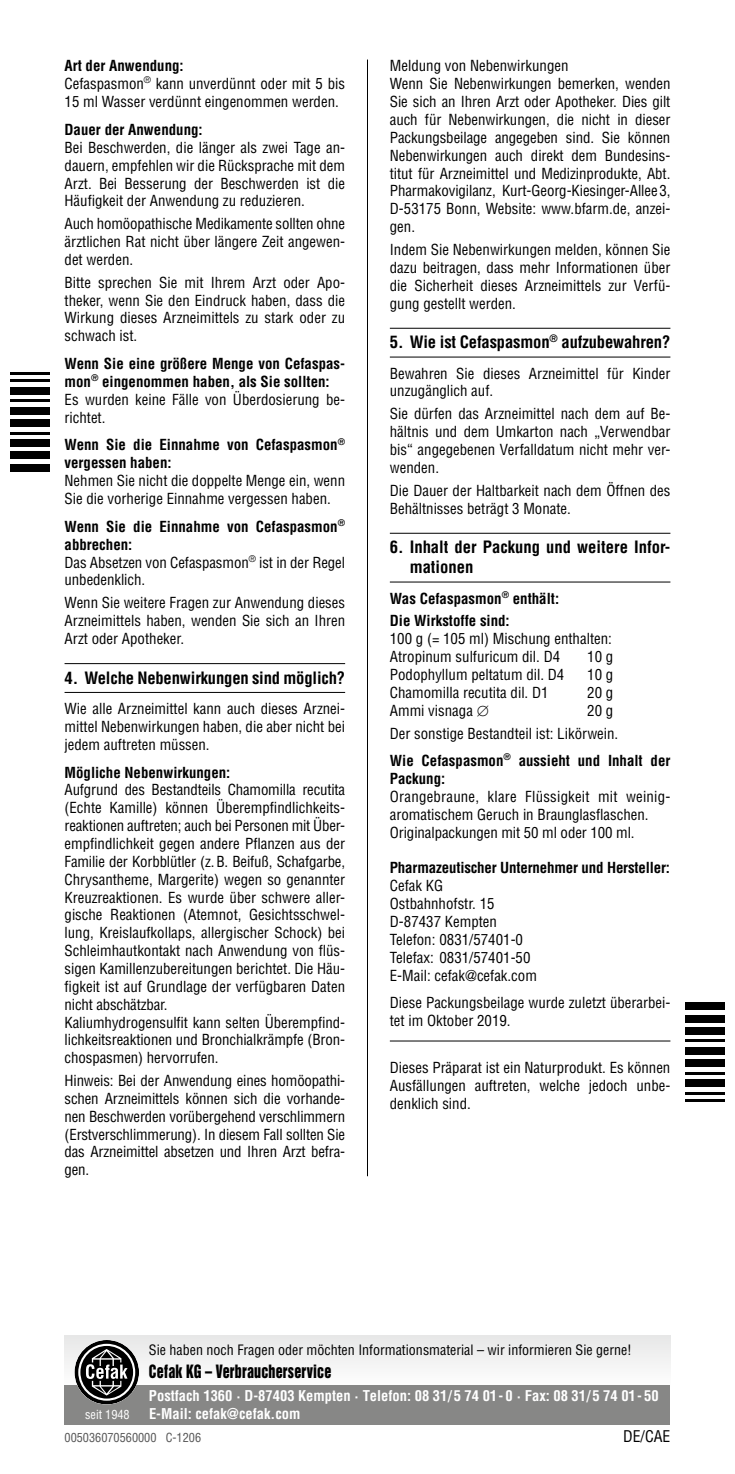
<style>
.page{position:relative;width:735px;height:1474px;background:#fff}
.page>*{position:absolute;margin:0;border:0;box-sizing:border-box;transform-origin:0 0}
.t1{font:16.8px "Helvetica Inserat";letter-spacing:.015em;color:#000;scale:.83 1}
.t2{font:700 condensed 16.62px/19.9px "Helvetica";letter-spacing:-.01em;color:#000}
.t3{font:condensed 15.75px "Helvetica";color:#000}
.t4{font:condensed 14.88px/17.8px "Helvetica";color:#000}
.t5{font:700 condensed 14.88px/17.8px "Helvetica";color:#000}
.t6{font:700 condensed 14.53px "Helvetica";color:#fff}
.t7{font:condensed 14px "Helvetica";color:#000}
.t8{font:condensed 12.25px "Helvetica";color:#565656}
.t9{font:condensed 12.25px "Helvetica";color:#fff}
.s1{font-weight:700}
.s2{font-weight:400}
</style>
<div class="page">
<hr style="left:367px;top:60px;width:1px;height:1116px;background:#000">
<hr style="left:64px;top:663px;width:281px;height:1px;background:#000">
<hr style="left:64px;top:692px;width:281px;height:1px;background:#000">
<hr style="left:389px;top:328px;width:281px;height:1px;background:#000">
<hr style="left:389px;top:357px;width:281px;height:1px;background:#000">
<hr style="left:389px;top:533px;width:281px;height:1px;background:#000">
<hr style="left:389px;top:581px;width:281px;height:1px;background:#000">
<hr style="left:389px;top:1040px;width:281px;height:1px;background:#000">
<div style="left:64px;top:1334px;width:606px;height:52px;background:#f2f2f2"></div>
<div style="left:64px;top:1384px;width:606px;height:40px;background:#878786"></div>
<svg style="left:74px;top:1340px;width:65px;height:64px"></svg>
<hr style="left:10px;top:372px;width:40px;height:3px;background:#000">
<hr style="left:10px;top:379px;width:40px;height:3px;background:#000">
<div style="left:10px;top:387px;width:40px;height:7px;background:#000"></div>
<hr style="left:10px;top:399px;width:40px;height:3px;background:#000">
<div style="left:10px;top:407px;width:40px;height:7px;background:#000"></div>
<div style="left:10px;top:419px;width:40px;height:8px;background:#000"></div>
<hr style="left:10px;top:432px;width:40px;height:2px;background:#000">
<div style="left:10px;top:439px;width:40px;height:7px;background:#000"></div>
<div style="left:10px;top:451px;width:40px;height:8px;background:#000"></div>
<div style="left:10px;top:464px;width:40px;height:7px;background:#000"></div>
<hr style="left:685px;top:1099px;width:39px;height:2px;background:#000">
<hr style="left:685px;top:1091px;width:39px;height:3px;background:#000">
<div style="left:685px;top:1079px;width:39px;height:7px;background:#000"></div>
<hr style="left:685px;top:1071px;width:39px;height:3px;background:#000">
<div style="left:685px;top:1059px;width:39px;height:8px;background:#000"></div>
<div style="left:685px;top:1047px;width:39px;height:7px;background:#000"></div>
<hr style="left:685px;top:1039px;width:39px;height:3px;background:#000">
<div style="left:685px;top:1027px;width:39px;height:7px;background:#000"></div>
<div style="left:685px;top:1014px;width:39px;height:8px;background:#000"></div>
<div style="left:685px;top:1002px;width:39px;height:7px;background:#000"></div>
<p class="t4" style="left:64px;top:57px;width:282px"><span class="s1">Art der Anwendung:<br></span>Cefaspasmon<sup>®</sup> kann unverdünnt oder mit 5 bis<br>15 ml Wasser verdünnt eingenommen werden.</p>
<p class="t5" style="left:64px;top:120px;width:140px">Dauer der Anwendung:</p>
<p class="t4" style="left:64px;top:138px;width:282px;text-align:justify">Bei Beschwerden, die länger als zwei Tage an&shy;dauern, empfehlen wir die Rücksprache mit dem Arzt. Bei Besserung der Beschwerden ist die Häufigkeit der Anwendung zu reduzieren.</p>
<p class="t4" style="left:64px;top:215px;width:282px;text-align:justify">Auch homöopathische Medikamente sollten ohne ärztlichen Rat nicht über längere Zeit angewen&shy;det werden.</p>
<p class="t4" style="left:64px;top:273px;width:282px;text-align:justify">Bitte sprechen Sie mit Ihrem Arzt oder Apo&shy;theker, wenn Sie den Eindruck haben, dass die Wirkung dieses Arzneimittels zu stark oder zu schwach ist.</p>
<p class="t5" style="left:64px;top:354px;width:282px">Wenn Sie eine größere Menge von Cefaspas&shy;mon<sup>®</sup> eingenommen haben, als Sie sollten:<br><span class="s2">Es wurden keine Fälle von Überdosierung be&shy;richtet.</span></p>
<p class="t5" style="left:64px;top:436px;width:282px">Wenn Sie die Einnahme von Cefaspasmon<sup>® </sup>vergessen haben:</p>
<p class="t4" style="left:64px;top:472px;width:282px">Nehmen Sie nicht die doppelte Menge ein, wenn<br>Sie die vorherige Einnahme vergessen haben.</p>
<p class="t4" style="left:64px;top:517px;width:282px"><span class="s1">Wenn Sie die Einnahme von Cefaspasmon</span><sup>® </sup><span class="s1">abbrechen:<br></span>Das Absetzen von Cefaspasmon<sup>®</sup> ist in der Regel unbedenklich.</p>
<p class="t4" style="left:64px;top:593px;width:282px;text-align:justify">Wenn Sie weitere Fragen zur Anwendung dieses Arzneimittels haben, wenden Sie sich an Ihren Arzt oder Apotheker.</p>
<p class="t2" style="left:64px;top:667px;width:282px">4. Welche Nebenwirkungen sind möglich?</p>
<p class="t4" style="left:64px;top:699px;width:282px;text-align:justify">Wie alle Arzneimittel kann auch dieses Arznei&shy;mittel Nebenwirkungen haben, die aber nicht bei jedem auftreten müssen.</p>
<p class="t5" style="left:64px;top:763px;width:167px">Mögliche Nebenwirkungen:</p>
<p class="t4" style="left:64px;top:781px;width:282px">Aufgrund des Bestandteils Chamomilla recutita (Echte Kamille) können Überempfindlichkeits&shy;reaktionen auftreten; auch bei Personen mit Über&shy;empfindlichkeit gegen andere Pflanzen aus der Familie der Korbblütler (z.B. Beifuß, Schafgarbe, Chrysantheme, Margerite) wegen so genannter Kreuzreaktionen. Es wurde über schwere aller&shy;gische Reaktionen (Atemnot, Gesichtsschwel&shy;lung, Kreislaufkollaps, allergischer Schock) bei Schleimhautkontakt nach Anwendung von flüs&shy;sigen Kamillenzubereitungen berichtet. Die Häu&shy;figkeit ist auf Grundlage der verfügbaren Daten nicht abschätzbar.<br>Kaliumhydrogensulfit kann selten Überempfind&shy;lichkeitsreaktionen und Bronchialkrämpfe (Bron&shy;chospasmen) hervorrufen.</p>
<p class="t4" style="left:64px;top:1071px;width:282px;text-align:justify">Hinweis: Bei der Anwendung eines homöopathi&shy;schen Arzneimittels können sich die vorhande&shy;nen Beschwerden vorübergehend verschlimmern (Erstverschlimmerung). In diesem Fall sollten Sie das Arzneimittel absetzen und Ihren Arzt befra&shy;gen.</p>
<p class="t4" style="left:389px;top:57px;width:282px">Meldung von Nebenwirkungen<br>Wenn Sie Nebenwirkungen bemerken, wenden Sie sich an Ihren Arzt oder Apotheker. Dies gilt auch für Nebenwirkungen, die nicht in dieser Packungsbeilage angegeben sind. Sie können Nebenwirkungen auch direkt dem Bundesins&shy;titut für Arzneimittel und Medizinprodukte, Abt.<br>Pharmakovigilanz, Kurt-Georg-Kiesinger-Allee3, D-53175 Bonn, Website: www.bfarm.de, anzei&shy;gen.</p>
<p class="t4" style="left:389px;top:240px;width:282px;text-align:justify">Indem Sie Nebenwirkungen melden, können Sie dazu beitragen, dass mehr Informationen über die Sicherheit dieses Arzneimittels zur Verfü&shy;gung gestellt werden.</p>
<p class="t2" style="left:389px;top:332px;width:282px">5. Wie ist Cefaspasmon<sup>®</sup> aufzubewahren?</p>
<p class="t4" style="left:389px;top:364px;width:282px">Bewahren Sie dieses Arzneimittel für Kinder unzugänglich auf.</p>
<p class="t4" style="left:389px;top:405px;width:282px;text-align:justify">Sie dürfen das Arzneimittel nach dem auf Be&shy;hältnis und dem Umkarton nach „Verwendbar bis“ angegebenen Verfalldatum nicht mehr ver&shy;wenden.</p>
<p class="t4" style="left:389px;top:481px;width:282px">Die Dauer der Haltbarkeit nach dem Öffnen des<br>Behältnisses beträgt 3 Monate.</p>
<p class="t2" style="left:409px;top:537px;width:262px;text-indent:-20px">6. Inhalt der Packung und weitere Infor&shy;mationen</p>
<p class="t5" style="left:389px;top:586px;width:171px;line-height:22.8px">Was Cefaspasmon<sup>®</sup> enthält:<br>Die Wirkstoffe sind:</p>
<p class="t4" style="left:389px;top:630px;width:223px">100 g (= 105 ml) Mischung enthalten:<br>Atropinum sulfuricum dil. D4</p>
<p class="t4" style="left:587px;top:647px;width:28px">10 g</p>
<p class="t4" style="left:389px;top:665px;width:176px">Podophyllum peltatum dil. D4</p>
<p class="t4" style="left:587px;top:665px;width:28px">10 g</p>
<p class="t4" style="left:389px;top:683px;width:160px">Chamomilla recutita dil. D1</p>
<p class="t4" style="left:587px;top:683px;width:28px">20 g</p>
<p class="t4" style="left:389px;top:701px;width:100px">Ammi visnaga ∅</p>
<p class="t4" style="left:389px;top:698px;width:230px;line-height:22.8px;text-indent:197px">20 g<br>Der sonstige Bestandteil ist: Likörwein.</p>
<p class="t5" style="left:389px;top:752px;width:282px">Wie Cefaspasmon<sup>®</sup> aussieht und Inhalt der<br>Packung:</p>
<p class="t4" style="left:389px;top:787px;width:279px">Orangebraune, klare Flüssigkeit mit weinig-- aromatischem Geruch in Braunglasflaschen.<br>Originalpackungen mit 50 ml oder 100 ml.</p>
<p class="t5" style="left:389px;top:859px;width:281px">Pharmazeutischer Unternehmer und Hersteller:</p>
<p class="t4" style="left:389px;top:876px;width:148px">Cefak KG<br>Ostbahnhofstr. 15<br>D-87437 Kempten<br>Telefon: 0831/57401-0<br>Telefax: 0831/57401-50<br>E-Mail: cefak@cefak.com</p>
<p class="t4" style="left:389px;top:994px;width:282px">Diese Packungsbeilage wurde zuletzt überarbei&shy;tet im Oktober 2019.</p>
<p class="t4" style="left:389px;top:1058px;width:282px;text-align:justify">Dieses Präparat ist ein Naturprodukt. Es können Ausfällungen auftreten, welche jedoch unbe&shy;denklich sind.</p>
<p class="t7" style="left:149px;top:1340px;width:484px">Sie haben noch Fragen oder möchten Informationsmaterial – wir informieren Sie gerne!</p>
<p class="t1" style="left:149px;top:1361px;width:221px">Cefak KG – Verbraucherservice</p>
<p class="t6" style="left:149px;top:1386px;width:511px">Postfach 1360 · D-87403 Kempten · Telefon: 08 31/5 74 01- 0 · Fax: 08 31/5 74 01- 50</p>
<p class="t9" style="left:85px;top:1406px;width:46px">seit 1948</p>
<p class="t6" style="left:149px;top:1404px;width:153px">E-Mail: cefak@cefak.com</p>
<p class="t8" style="left:64px;top:1429px;width:138px">005036070560000 C-1206</p>
<p class="t3" style="left:622px;top:1426px;width:49px">DE/CAE</p>
</div>
